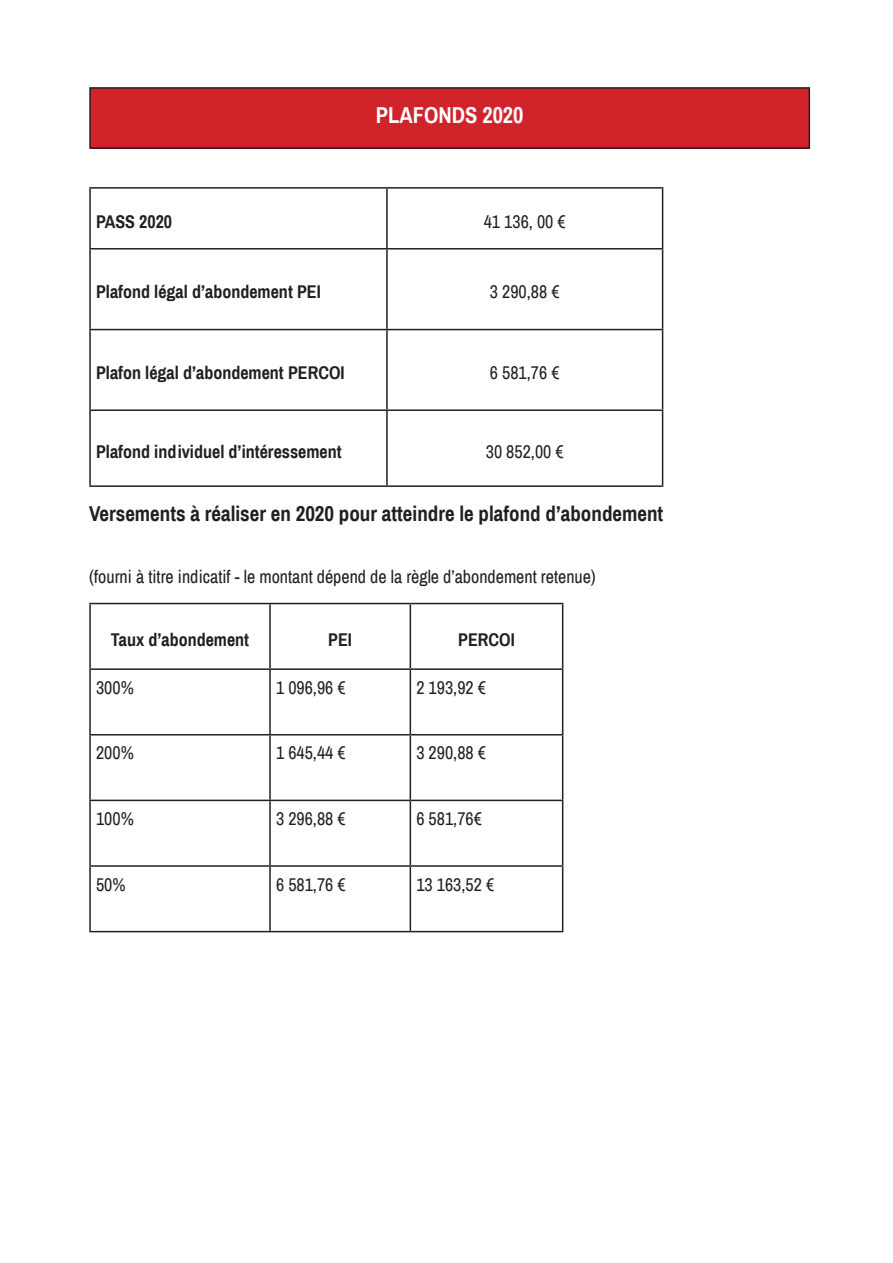
<style>
.page{position:relative;width:893px;height:1263px;background:#fff}
.page>*{position:absolute;margin:0;border:0;box-sizing:border-box;transform-origin:0 0}
.t1{font:700 22.5px "Archivo Narrow";color:#fff}
.t2{font:700 21px "Archivo Narrow";color:#231f20}
.t3{font:18px "Archivo Narrow";color:#231f20}
.t4{font:700 18px "Archivo Narrow";color:#231f20}
</style>
<div class="page">
<div style="left:90px;top:88px;width:719px;height:60px;background:#d1232a"></div>
<div style="left:89px;top:87px;width:721px;height:62px;border:2px solid #231f20"></div>
<hr style="left:89px;top:187px;width:298px;height:2px;background:#231f20">
<hr style="left:89px;top:189px;width:2px;height:59px;background:#231f20">
<hr style="left:387px;top:187px;width:276px;height:2px;background:#231f20">
<hr style="left:386px;top:189px;width:2px;height:59px;background:#231f20">
<hr style="left:662px;top:189px;width:1px;height:59px;background:#231f20">
<hr style="left:89px;top:248px;width:298px;height:1px;background:#231f20">
<hr style="left:89px;top:249px;width:2px;height:80px;background:#231f20">
<hr style="left:387px;top:248px;width:276px;height:1px;background:#231f20">
<hr style="left:386px;top:249px;width:2px;height:80px;background:#231f20">
<hr style="left:662px;top:249px;width:1px;height:80px;background:#231f20">
<hr style="left:89px;top:329px;width:298px;height:1px;background:#231f20">
<hr style="left:89px;top:330px;width:2px;height:79px;background:#231f20">
<hr style="left:387px;top:329px;width:276px;height:1px;background:#231f20">
<hr style="left:386px;top:330px;width:2px;height:79px;background:#231f20">
<hr style="left:662px;top:330px;width:1px;height:79px;background:#231f20">
<hr style="left:89px;top:409px;width:298px;height:2px;background:#231f20">
<hr style="left:89px;top:411px;width:2px;height:74px;background:#231f20">
<hr style="left:387px;top:409px;width:276px;height:2px;background:#231f20">
<hr style="left:386px;top:411px;width:2px;height:74px;background:#231f20">
<hr style="left:662px;top:411px;width:1px;height:74px;background:#231f20">
<hr style="left:89px;top:485px;width:298px;height:2px;background:#231f20">
<hr style="left:387px;top:485px;width:276px;height:2px;background:#231f20">
<hr style="left:89px;top:603px;width:181px;height:1px;background:#231f20">
<hr style="left:89px;top:604px;width:2px;height:64px;background:#231f20">
<hr style="left:270px;top:603px;width:140px;height:1px;background:#231f20">
<hr style="left:269px;top:604px;width:2px;height:64px;background:#231f20">
<hr style="left:410px;top:603px;width:153px;height:1px;background:#231f20">
<hr style="left:410px;top:604px;width:1px;height:64px;background:#231f20">
<hr style="left:562px;top:604px;width:1px;height:64px;background:#231f20">
<hr style="left:89px;top:668px;width:181px;height:2px;background:#231f20">
<hr style="left:89px;top:670px;width:2px;height:64px;background:#231f20">
<hr style="left:270px;top:668px;width:140px;height:2px;background:#231f20">
<hr style="left:269px;top:670px;width:2px;height:64px;background:#231f20">
<hr style="left:410px;top:668px;width:153px;height:2px;background:#231f20">
<hr style="left:410px;top:670px;width:1px;height:64px;background:#231f20">
<hr style="left:562px;top:670px;width:1px;height:64px;background:#231f20">
<hr style="left:89px;top:734px;width:181px;height:1px;background:#231f20">
<hr style="left:89px;top:735px;width:2px;height:65px;background:#231f20">
<hr style="left:270px;top:734px;width:140px;height:1px;background:#231f20">
<hr style="left:269px;top:735px;width:2px;height:65px;background:#231f20">
<hr style="left:410px;top:734px;width:153px;height:1px;background:#231f20">
<hr style="left:410px;top:735px;width:1px;height:65px;background:#231f20">
<hr style="left:562px;top:735px;width:1px;height:65px;background:#231f20">
<hr style="left:89px;top:800px;width:181px;height:1px;background:#231f20">
<hr style="left:89px;top:801px;width:2px;height:64px;background:#231f20">
<hr style="left:270px;top:800px;width:140px;height:1px;background:#231f20">
<hr style="left:269px;top:801px;width:2px;height:64px;background:#231f20">
<hr style="left:410px;top:800px;width:153px;height:1px;background:#231f20">
<hr style="left:410px;top:801px;width:1px;height:64px;background:#231f20">
<hr style="left:562px;top:801px;width:1px;height:64px;background:#231f20">
<hr style="left:89px;top:865px;width:181px;height:2px;background:#231f20">
<hr style="left:89px;top:867px;width:2px;height:64px;background:#231f20">
<hr style="left:270px;top:865px;width:140px;height:2px;background:#231f20">
<hr style="left:269px;top:867px;width:2px;height:64px;background:#231f20">
<hr style="left:410px;top:865px;width:153px;height:2px;background:#231f20">
<hr style="left:410px;top:867px;width:1px;height:64px;background:#231f20">
<hr style="left:562px;top:867px;width:1px;height:64px;background:#231f20">
<hr style="left:89px;top:931px;width:181px;height:1px;background:#231f20">
<hr style="left:270px;top:931px;width:140px;height:1px;background:#231f20">
<hr style="left:410px;top:931px;width:153px;height:1px;background:#231f20">
<p class="t1" style="left:376px;top:100px;width:149px">PLAFONDS 2020</p>
<p class="t4" style="left:96px;top:209px;width:78px">PASS 2020</p>
<p class="t3" style="left:484px;top:209px;width:84px">41 136, 00 €</p>
<p class="t4" style="left:96px;top:280px;width:226px">Plafond légal d’abondement PEI</p>
<p class="t3" style="left:490px;top:280px;width:71px">3 290,88 €</p>
<p class="t4" style="left:96px;top:360px;width:250px">Plafon légal d’abondement PERCOI</p>
<p class="t3" style="left:490px;top:360px;width:71px">6 581,76 €</p>
<p class="t4" style="left:96px;top:439px;width:247px">Plafond individuel d’intéressement</p>
<p class="t3" style="left:486px;top:439px;width:79px">30 852,00 €</p>
<p class="t2" style="left:89px;top:499px;width:575px">Versements à réaliser en 2020 pour atteindre le plafond d’abondement</p>
<p class="t3" style="left:89px;top:565px;width:508px">(fourni à titre indicatif - le montant dépend de la règle d’abondement retenue)</p>
<p class="t4" style="left:111px;top:627px;width:140px">Taux d’abondement</p>
<p class="t4" style="left:328px;top:627px;width:25px">PEI</p>
<p class="t4" style="left:458px;top:627px;width:58px">PERCOI</p>
<p class="t3" style="left:96px;top:675px;width:39px">300%</p>
<p class="t3" style="left:276px;top:675px;width:71px">1 096,96 €</p>
<p class="t3" style="left:416px;top:675px;width:71px">2 193,92 €</p>
<p class="t3" style="left:96px;top:740px;width:39px">200%</p>
<p class="t3" style="left:276px;top:740px;width:71px">1 645,44 €</p>
<p class="t3" style="left:416px;top:740px;width:71px">3 290,88 €</p>
<p class="t3" style="left:96px;top:806px;width:39px">100%</p>
<p class="t3" style="left:276px;top:806px;width:71px">3 296,88 €</p>
<p class="t3" style="left:416px;top:806px;width:67px">6 581,76€</p>
<p class="t3" style="left:96px;top:872px;width:31px">50%</p>
<p class="t3" style="left:276px;top:872px;width:71px">6 581,76 €</p>
<p class="t3" style="left:416px;top:872px;width:79px">13 163,52 €</p>
</div>
